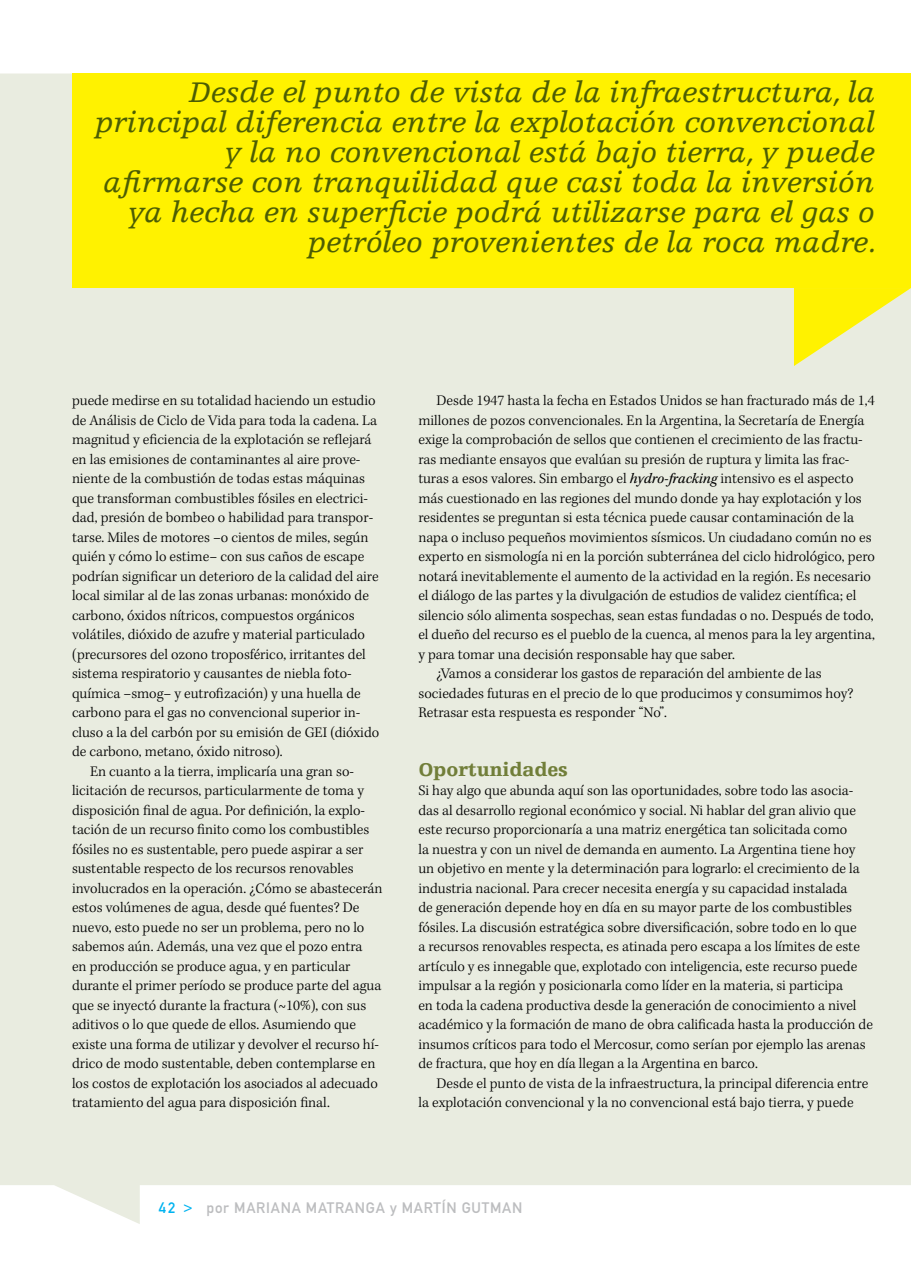
<style>
.page{position:relative;width:911px;height:1263px;background:#fff}
.page>*{position:absolute;margin:0;border:0;box-sizing:border-box;transform-origin:0 0}
.t1{font:italic 30px/30px "Egyptienne F";color:#4c5d04;text-align:right}
.t2{font:900 19.5px "Egyptienne F";color:#717e39}
.t3{font:300 15px/19.5px "Kepler Std";color:#000}
.t4{font:15px "DIN Mittelschrift";letter-spacing:.05em;color:#bcbdbf}
.s1{font-weight:400;font-style:italic}
.s2{color:#00b3f0}
</style>
<div class="page">
<div style="left:0;top:74px;width:911px;height:1150px;background:#e9ece0"></div>
<div style="left:72px;top:74px;width:839px;height:214px;background:#fff200"></div>
<svg style="left:794px;top:288px;width:117px;height:78px;background:#f3ee6f"></svg>
<p class="t1" style="left:95px;top:78px;width:783px">Desde el punto de vista de la infraestructura, la principal diferencia entre la explotación convencional y la no convencional está bajo tierra, y puede afirmarse con tranquilidad que casi toda la inversión ya hecha en superficie podrá utilizarse para el gas o petróleo provenientes de la roca madre.</p>
<p class="t3" style="left:72px;top:391px;width:305px">puede medirse en su totalidad haciendo un estudio</p>
<p class="t3" style="left:72px;top:411px;width:307px">de Análisis de Ciclo de Vida para toda la cadena. La</p>
<p class="t3" style="left:72px;top:430px;width:301px">magnitud y eficiencia de la explotación se reflejará</p>
<p class="t3" style="left:72px;top:450px;width:290px">en las emisiones de contaminantes al aire prove-</p>
<p class="t3" style="left:72px;top:469px;width:294px">niente de la combustión de todas estas máquinas</p>
<p class="t3" style="left:72px;top:489px;width:298px">que transforman combustibles fósiles en electrici-</p>
<p class="t3" style="left:72px;top:508px;width:303px">dad, presión de bombeo o habilidad para transpor-</p>
<p class="t3" style="left:72px;top:528px;width:298px">tarse. Miles de motores –o cientos de miles, según</p>
<p class="t3" style="left:72px;top:547px;width:294px">quién y cómo lo estime– con sus caños de escape</p>
<p class="t3" style="left:72px;top:567px;width:308px">podrían significar un deterioro de la calidad del aire</p>
<p class="t3" style="left:72px;top:586px;width:298px">local similar al de las zonas urbanas: monóxido de</p>
<p class="t3" style="left:72px;top:606px;width:284px">carbono, óxidos nítricos, compuestos orgánicos</p>
<p class="t3" style="left:72px;top:625px;width:294px">volátiles, dióxido de azufre y material particulado</p>
<p class="t3" style="left:72px;top:645px;width:295px">(precursores del ozono troposférico, irritantes del</p>
<p class="t3" style="left:72px;top:664px;width:281px">sistema respiratorio y causantes de niebla foto-</p>
<p class="t3" style="left:72px;top:684px;width:290px">química –smog– y eutrofización) y una huella de</p>
<p class="t3" style="left:72px;top:703px;width:290px">carbono para el gas no convencional superior in-</p>
<p class="t3" style="left:72px;top:723px;width:309px">cluso a la del carbón por su emisión de GEI (dióxido</p>
<p class="t3" style="left:72px;top:742px;width:212px">de carbono, metano, óxido nitroso).</p>
<p class="t3" style="left:90px;top:762px;width:265px">En cuanto a la tierra, implicaría una gran so-</p>
<p class="t3" style="left:72px;top:781px;width:293px">licitación de recursos, particularmente de toma y</p>
<p class="t3" style="left:72px;top:801px;width:295px">disposición final de agua. Por definición, la explo-</p>
<p class="t3" style="left:72px;top:820px;width:299px">tación de un recurso finito como los combustibles</p>
<p class="t3" style="left:72px;top:840px;width:293px">fósiles no es sustentable, pero puede aspirar a ser</p>
<p class="t3" style="left:72px;top:859px;width:283px">sustentable respecto de los recursos renovables</p>
<p class="t3" style="left:72px;top:879px;width:312px">involucrados en la operación. ¿Cómo se abastecerán</p>
<p class="t3" style="left:72px;top:898px;width:289px">estos volúmenes de agua, desde qué fuentes? De</p>
<p class="t3" style="left:72px;top:918px;width:294px">nuevo, esto puede no ser un problema, pero no lo</p>
<p class="t3" style="left:72px;top:937px;width:292px">sabemos aún. Además, una vez que el pozo entra</p>
<p class="t3" style="left:72px;top:957px;width:280px">en producción se produce agua, y en particular</p>
<p class="t3" style="left:72px;top:976px;width:311px">durante el primer período se produce parte del agua</p>
<p class="t3" style="left:72px;top:996px;width:296px">que se inyectó durante la fractura (~10%), con sus</p>
<p class="t3" style="left:72px;top:1015px;width:286px">aditivos o lo que quede de ellos. Asumiendo que</p>
<p class="t3" style="left:72px;top:1035px;width:308px">existe una forma de utilizar y devolver el recurso hí-</p>
<p class="t3" style="left:72px;top:1054px;width:305px">drico de modo sustentable, deben contemplarse en</p>
<p class="t3" style="left:72px;top:1074px;width:307px">los costos de explotación los asociados al adecuado</p>
<p class="t3" style="left:72px;top:1093px;width:259px">tratamiento del agua para disposición final.</p>
<p class="t3" style="left:436px;top:391px;width:440px">Desde 1947 hasta la fecha en Estados Unidos se han fracturado más de 1,4</p>
<p class="t3" style="left:418px;top:411px;width:448px">millones de pozos convencionales. En la Argentina, la Secretaría de Energía</p>
<p class="t3" style="left:418px;top:430px;width:446px">exige la comprobación de sellos que contienen el crecimiento de las fractu-</p>
<p class="t3" style="left:418px;top:450px;width:433px">ras mediante ensayos que evalúan su presión de ruptura y limita las frac-</p>
<p class="t3" style="left:418px;top:469px;width:437px">turas a esos valores. Sin embargo el <span class="s1">hydro-fracking</span> intensivo es el aspecto</p>
<p class="t3" style="left:418px;top:489px;width:445px">más cuestionado en las regiones del mundo donde ya hay explotación y los</p>
<p class="t3" style="left:418px;top:508px;width:437px">residentes se preguntan si esta técnica puede causar contaminación de la</p>
<p class="t3" style="left:418px;top:528px;width:455px">napa o incluso pequeños movimientos sísmicos. Un ciudadano común no es</p>
<p class="t3" style="left:418px;top:547px;width:458px">experto en sismología ni en la porción subterránea del ciclo hidrológico, pero</p>
<p class="t3" style="left:418px;top:567px;width:454px">notará inevitablemente el aumento de la actividad en la región. Es necesario</p>
<p class="t3" style="left:418px;top:586px;width:439px">el diálogo de las partes y la divulgación de estudios de validez científica; el</p>
<p class="t3" style="left:418px;top:606px;width:457px">silencio sólo alimenta sospechas, sean estas fundadas o no. Después de todo,</p>
<p class="t3" style="left:418px;top:625px;width:458px">el dueño del recurso es el pueblo de la cuenca, al menos para la ley argentina,</p>
<p class="t3" style="left:418px;top:645px;width:318px">y para tomar una decisión responsable hay que saber.</p>
<p class="t3" style="left:436px;top:664px;width:387px">¿Vamos a considerar los gastos de reparación del ambiente de las</p>
<p class="t3" style="left:418px;top:684px;width:437px">sociedades futuras en el precio de lo que producimos y consumimos hoy?</p>
<p class="t3" style="left:418px;top:703px;width:250px">Retrasar esta respuesta es responder “No”.</p>
<h2 class="t2" style="left:418px;top:758px;width:151px">Oportunidades</h2>
<p class="t3" style="left:418px;top:781px;width:456px">Si hay algo que abunda aquí son las oportunidades, sobre todo las asocia&shy;das al desarrollo regional económico y social. Ni hablar del gran alivio que este recurso proporcionaría a una matriz energética tan solicitada como<br>la nuestra y con un nivel de demanda en aumento. La Argentina tiene hoy un objetivo en mente y la determinación para lograrlo: el crecimiento de la industria nacional. Para crecer necesita energía y su capacidad instalada<br>de generación depende hoy en día en su mayor parte de los combustibles fósiles. La discusión estratégica sobre diversificación, sobre todo en lo que<br>a recursos renovables respecta, es atinada pero escapa a los límites de este artículo y es innegable que, explotado con inteligencia, este recurso puede impulsar a la región y posicionarla como líder en la materia, si participa<br>en toda la cadena productiva desde la generación de conocimiento a nivel académico y la formación de mano de obra calificada hasta la producción de insumos críticos para todo el Mercosur, como serían por ejemplo las arenas de fractura, que hoy en día llegan a la Argentina en barco.</p>
<p class="t3" style="left:418px;top:1074px;width:451px;text-indent:18px">Desde el punto de vista de la infraestructura, la principal diferencia entre la explotación convencional y la no convencional está bajo tierra, y puede</p>
<p class="t4" style="left:159px;top:1199px;width:365px"><span class="s2">42 &gt;</span> POR MARIANA MATRANGA Y MARTÍN GUTMAN</p>
</div>
